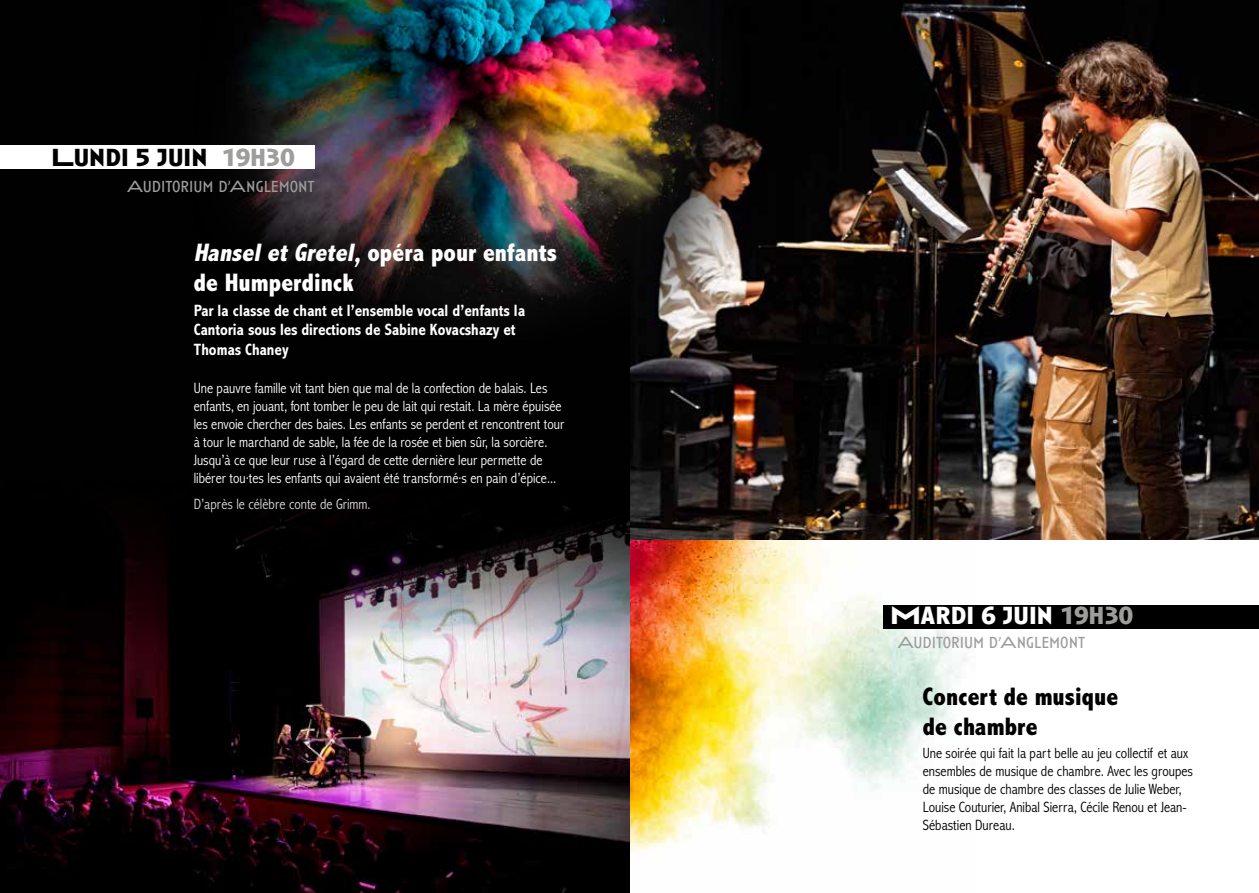
<style>
.page{position:relative;width:1259px;height:893px;background:#fff}
.page>*{position:absolute;margin:0;border:0;box-sizing:border-box;transform-origin:0 0}
.t1{font:800 condensed 25.5px/30.6px "Abadi MT Pro";color:#fff}
.t2{font:800 condensed 25.5px/30.6px "Abadi MT Pro";color:#000}
.t3{font:700 25.5px "Anisette Std";color:#000}
.t4{font:700 25.5px "Anisette Std";color:#fff}
.t5{font:700 condensed 16.5px/19.8px "Abadi MT Pro";color:#fff}
.t6{font:16.5px "Anisette Std";color:#9d9d9c}
.t7{font:300 condensed 15px/18px "Abadi MT Pro";color:#fff}
.t8{font:300 condensed 15px/18px "Abadi MT Pro";color:#000}
.s1{color:#9d9d9c}
.s2{font-style:italic}
</style>
<div class="page">
<img style="left:629px;top:539px;width:346px;height:354px">
<img style="left:629px;top:0;width:630px;height:539px">
<div style="left:0;top:0;width:629px;height:480px;background:#010101"></div>
<img style="left:176px;top:0;width:575px;height:339px">
<div style="left:0;top:146px;width:315px;height:23px;background:#fff"></div>
<div style="left:883px;top:605px;width:376px;height:23px;background:#000"></div>
<img style="left:0;top:480px;width:629px;height:413px">
<h1 class="t3" style="left:52px;top:143px;width:245px">LUNDI 5 JUIN <span class="s1">19H30</span></h1>
<p class="t6" style="left:127px;top:178px;width:189px">AUDITORIUM D’ANGLEMONT</p>
<h1 class="t1" style="left:194px;top:238px;width:365px"><span class="s2">HanseletGretel,</span>opéra pour enfants de Humperdinck</h1>
<p class="t5" style="left:194px;top:300px;width:333px">Par la classe de chant et l’ensemble vocal d’enfants la<br>Cantoria sous les directions de Sabine Kovacshazy et<br>Thomas Chaney</p>
<p class="t7" style="left:194px;top:379px;width:372px">Une pauvre famille vit tant bien que mal de la confection de balais. Les enfants, en jouant, font tomber le peu de lait qui restait. La mère épuisée les envoie chercher des baies. Les enfants se perdent et rencontrent tour à tour le marchand de sable, la fée de la rosée et bien sûr, la sorcière.<br>Jusqu’à ce que leur ruse à l’égard de cette dernière leur permette de libérer tou·tes les enfants qui avaient été transformé·s en pain d’épice...</p>
<p class="t7" style="left:194px;top:496px;width:178px">D’après le célèbre conte de Grimm.</p>
<h1 class="t4" style="left:890px;top:601px;width:244px">MARDI 6 JUIN <span class="s1">19H30</span></h1>
<p class="t6" style="left:897px;top:634px;width:189px">AUDITORIUM D’ANGLEMONT</p>
<h1 class="t2" style="left:922px;top:681px;width:197px">Concert de musique de chambre</h1>
<p class="t8" style="left:922px;top:744px;width:272px">Une soirée qui fait la part belle au jeu collectif et aux ensembles de musique de chambre. Avec les groupes de musique de chambre des classes de Julie Weber, Louise Couturier, Anibal Sierra, Cécile Renou et Jean-Sébastien Dureau.</p>
</div>
